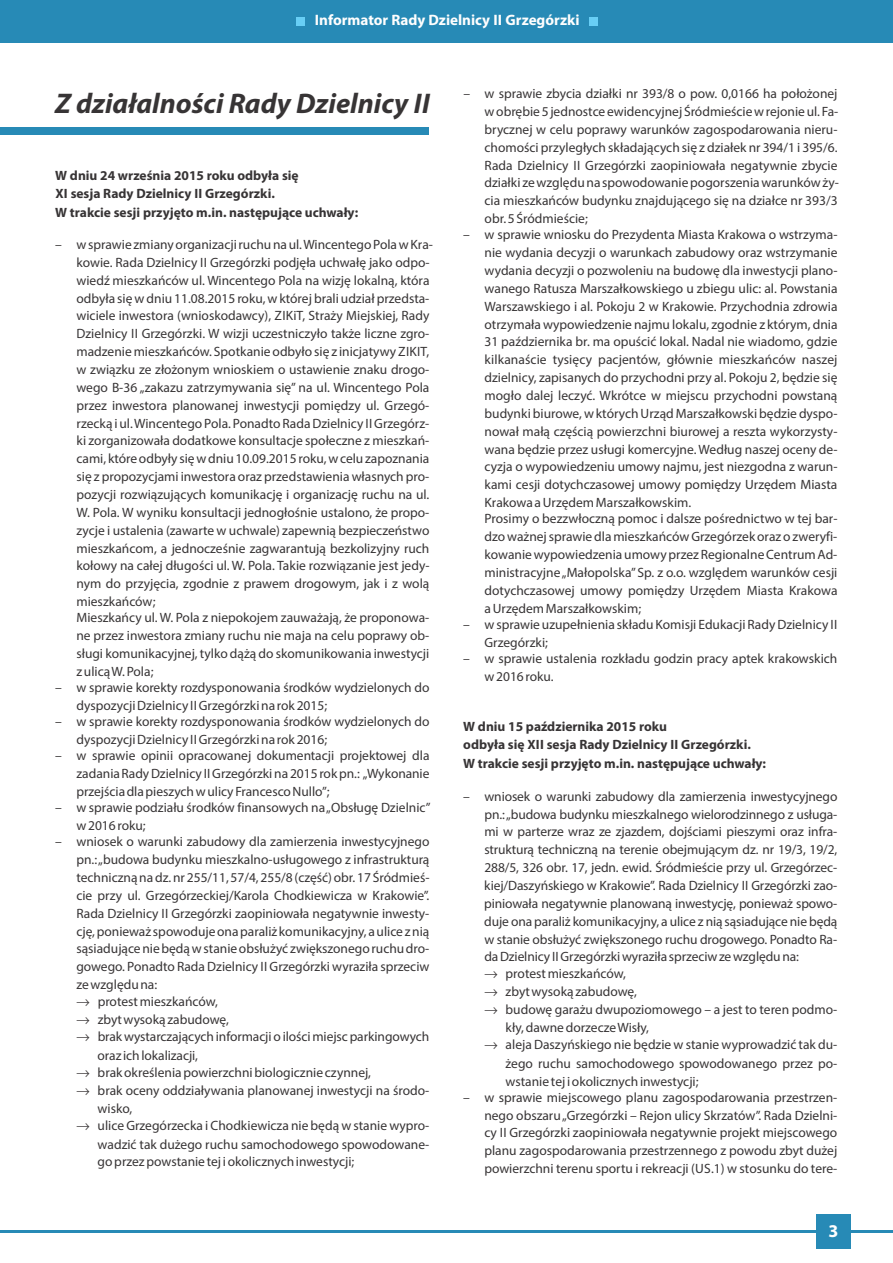
<style>
.page{position:relative;width:893px;height:1263px;background:#fff}
.page>*{position:absolute;margin:0;border:0;box-sizing:border-box;transform-origin:0 0}
.t1{font:italic 700 28.5px "Myriad Pro";color:#373435}
.t2{font:700 18px "Myriad Pro";color:#fefefe}
.t3{font:700 15.15px "Myriad Pro";color:#fefefe}
.t4{font:13.5px/17.9px "Myriad Pro";color:#373435;text-align:justify}
.t5{font:700 13.5px/18.5px "Myriad Pro";color:#373435}
</style>
<div class="page">
<hr style="left:0;top:1229px;width:893px;height:3px;background:#278ab6">
<div style="left:816px;top:1214px;width:34px;height:34px;background:#278ab6"></div>
<div style="left:0;top:127px;width:429px;height:8px;background:#278ab6"></div>
<div style="left:0;top:0;width:893px;height:43px;background:#278ab6"></div>
<div style="left:296px;top:17px;width:8px;height:9px;background:#68cef5"></div>
<div style="left:589px;top:17px;width:8px;height:9px;background:#68cef5"></div>
<p class="t3" style="left:315px;top:14px;width:266px">Informator Rady Dzielnicy II Grzegórzki</p>
<h1 class="t1" style="left:55px;top:92px;width:376px">Z działalności Rady Dzielnicy II</h1>
<p class="t5" style="left:55px;top:167px;width:304px">W dniu 24 września 2015 roku odbyła się<br>XI sesja Rady Dzielnicy II Grzegórzki.<br>W trakcie sesji przyjęto m.in. następujące uchwały:</p>
<p class="t4" style="left:76px;top:237px;width:358px;text-align:left;text-indent:-21px">– w sprawie zmiany organizacji ruchu na ul. Wincentego Pola w Kra&shy;kowie. Rada Dzielnicy II Grzegórzki podjęła uchwałę jako odpo&shy;wiedź mieszkańców ul. Wincentego Pola na wizję lokalną, która odbyła się w dniu 11.08.2015 roku, w której brali udział przedsta&shy;wiciele inwestora (wnioskodawcy), ZIKiT, Straży Miejskiej, Rady Dzielnicy II Grzegórzki. W wizji uczestniczyło także liczne zgro&shy;madzenie mieszkańców. Spotkanie odbyło się z inicjatywy ZIKIT, w związku ze złożonym wnioskiem o ustawienie znaku drogo&shy;wego B-36 „zakazu zatrzymywania się” na ul. Wincentego Pola przez inwestora planowanej inwestycji pomiędzy ul. Grzegó&shy;rzecką i ul. Wincentego Pola. Ponadto Rada Dzielnicy IIGrzegórz&shy;ki zorganizowała dodatkowe konsultacje społeczne z mieszkań&shy;cami, które odbyły się w dniu 10.09.2015 roku, w celu zapoznania się z propozycjami inwestora oraz przedstawienia własnych pro&shy;pozycji rozwiązujących komunikację i organizację ruchu na ul.<br>W. Pola. W wyniku konsultacji jednogłośnie ustalono, że propo&shy;zycje i ustalenia (zawarte w uchwale) zapewnią bezpieczeństwo mieszkańcom, a jednocześnie zagwarantują bezkolizyjny ruch kołowy na całej długości ul. W. Pola. Takie rozwiązanie jest jedy&shy;nym do przyjęcia, zgodnie z prawem drogowym, jak i z wolą mieszkańców;</p>
<p class="t4" style="left:76px;top:610px;width:354px">Mieszkańcy ul. W. Pola z niepokojem zauważają, że proponowa&shy;ne przez inwestora zmiany ruchu nie maja na celu poprawy ob&shy;sługi komunikacyjnej, tylko dążą do skomunikowania inwestycji z ulicą W. Pola;</p>
<p class="t4" style="left:76px;top:680px;width:354px;text-indent:-21px">– w sprawie korekty rozdysponowania środków wydzielonych do dyspozycji Dzielnicy IIGrzegórzki na rok 2015;</p>
<p class="t4" style="left:76px;top:714px;width:354px;text-indent:-21px">– w sprawie korekty rozdysponowania środków wydzielonych do dyspozycji Dzielnicy IIGrzegórzki na rok 2016;</p>
<p class="t4" style="left:76px;top:748px;width:355px;text-indent:-21px">– w sprawie opinii opracowanej dokumentacji projektowej dla zadania Rady Dzielnicy IIGrzegórzki na 2015 rok pn.: „Wykonanie przejścia dla pieszych w ulicy Francesco Nullo”;</p>
<p class="t4" style="left:76px;top:800px;width:356px;text-indent:-21px">– w sprawie podziału środków finansowych na „Obsługę Dzielnic” w 2016 roku;</p>
<p class="t4" style="left:55px;top:834px;width:376px">– wniosek o warunki zabudowy dla zamierzenia inwestycyjnego</p>
<p class="t4" style="left:76px;top:852px;width:354px">pn.: „budowa budynku mieszkalno-usługowego z infrastrukturą</p>
<p class="t4" style="left:76px;top:870px;width:355px">techniczną na dz. nr 255/11, 57/4, 255/8 (część) obr. 17 Śródmieś-</p>
<p class="t4" style="left:76px;top:887px;width:354px">cie przy ul. Grzegórzeckiej/Karola Chodkiewicza w Krakowie”.</p>
<p class="t4" style="left:76px;top:905px;width:354px">Rada Dzielnicy II Grzegórzki zaopiniowała negatywnie inwesty-</p>
<p class="t4" style="left:76px;top:923px;width:354px">cję, ponieważ spowoduje ona paraliż komunikacyjny, a ulice z nią</p>
<p class="t4" style="left:76px;top:941px;width:354px">sąsiadujące nie będą w stanie obsłużyć zwiększonego ruchu dro-</p>
<p class="t4" style="left:76px;top:959px;width:355px">gowego. Ponadto Rada Dzielnicy II Grzegórzki wyraziła sprzeciw</p>
<p class="t4" style="left:76px;top:977px;width:82px">ze względu na:</p>
<p class="t4" style="left:98px;top:994px;width:122px">protest mieszkańców,</p>
<p class="t4" style="left:98px;top:1011px;width:133px">zbyt wysoką zabudowę,</p>
<p class="t4" style="left:98px;top:1029px;width:333px">brak wystarczających informacji o ilości miejsc parkingowych</p>
<p class="t4" style="left:98px;top:1047px;width:102px">oraz ich lokalizacji,</p>
<p class="t4" style="left:98px;top:1064px;width:333px;text-align:left">brak określenia powierzchni biologicznie czynnej,<br>brak oceny oddziaływania planowanej inwestycji na środo&shy;wisko,</p>
<p class="t4" style="left:98px;top:1117px;width:333px">ulice Grzegórzecka i Chodkiewicza nie będą w stanie wypro&shy;wadzić tak dużego ruchu samochodowego spowodowane&shy;go przez powstanie tej i okolicznych inwestycji;</p>
<p class="t4" style="left:485px;top:86px;width:356px;text-indent:-21px">– w sprawie zbycia działki nr 393/8 o pow. 0,0166 ha położonej w obrębie 5 jednostce ewidencyjnej Śródmieście w rejonie ul. Fa&shy;brycznej w celu poprawy warunków zagospodarowania nieru&shy;chomości przyległych składających się z działek nr 394/1 i 395/6.<br>Rada Dzielnicy II Grzegórzki zaopiniowała negatywnie zbycie działki ze względu na spowodowanie pogorszenia warunków ży&shy;cia mieszkańców budynku znajdującego się na działce nr 393/3 obr. 5 Śródmieście;</p>
<p class="t4" style="left:484px;top:227px;width:354px;text-indent:-21px">– w sprawie wniosku do Prezydenta Miasta Krakowa o wstrzyma&shy;nie wydania decyzji o warunkach zabudowy oraz wstrzymanie wydania decyzji o pozwoleniu na budowę dla inwestycji plano&shy;wanego Ratusza Marszałkowskiego u zbiegu ulic: al. Powstania Warszawskiego i al. Pokoju 2 w Krakowie. Przychodnia zdrowia otrzymała wypowiedzenie najmu lokalu, zgodnie z którym, dnia 31 października br. ma opuścić lokal. Nadal nie wiadomo, gdzie kilkanaście tysięcy pacjentów, głównie mieszkańców naszej dzielnicy, zapisanych do przychodni przy al. Pokoju 2, będzie się mogło dalej leczyć. Wkrótce w miejscu przychodni powstaną budynki biurowe, w których Urząd Marszałkowski będzie dyspo&shy;nował małą częścią powierzchni biurowej a reszta wykorzysty&shy;wana będzie przez usługi komercyjne. Według naszej oceny de&shy;cyzja o wypowiedzeniu umowy najmu, jest niezgodna z warun&shy;kami cesji dotychczasowej umowy pomiędzy Urzędem Miasta Krakowa a Urzędem Marszałkowskim.</p>
<p class="t4" style="left:484px;top:511px;width:354px">Prosimy o bezzwłoczną pomoc i dalsze pośrednictwo w tej bar&shy;dzo ważnej sprawie dla mieszkańców Grzegórzek oraz o zweryfi&shy;kowanie wypowiedzenia umowy przez Regionalne Centrum Ad&shy;ministracyjne „Małopolska” Sp. z o.o. względem warunków cesji dotychczasowej umowy pomiędzy Urzędem Miasta Krakowa a Urzędem Marszałkowskim;</p>
<p class="t4" style="left:484px;top:616px;width:354px;text-indent:-21px">– w sprawie uzupełnienia składu Komisji Edukacji Rady Dzielnicy II<br>Grzegórzki;</p>
<p class="t4" style="left:484px;top:651px;width:354px;text-indent:-21px">– w sprawie ustalenia rozkładu godzin pracy aptek krakowskich w 2016 roku.</p>
<p class="t5" style="left:463px;top:718px;width:304px">W dniu 15 października 2015 roku<br>odbyła się XII sesja Rady Dzielnicy II Grzegórzki.<br>W trakcie sesji przyjęto m.in. następujące uchwały:</p>
<p class="t4" style="left:463px;top:788px;width:376px">– wniosek o warunki zabudowy dla zamierzenia inwestycyjnego</p>
<p class="t4" style="left:484px;top:806px;width:354px">pn.: „budowa budynku mieszkalnego wielorodzinnego z usługa-</p>
<p class="t4" style="left:484px;top:824px;width:355px">mi w parterze wraz ze zjazdem, dojściami pieszymi oraz infra-</p>
<p class="t4" style="left:484px;top:842px;width:355px">strukturą techniczną na terenie obejmującym dz. nr 19/3, 19/2,</p>
<p class="t4" style="left:484px;top:860px;width:354px">288/5, 326 obr. 17, jedn. ewid. Śródmieście przy ul. Grzegórzec-</p>
<p class="t4" style="left:484px;top:878px;width:355px">kiej/Daszyńskiego w Krakowie”. Rada Dzielnicy II Grzegórzki zao-</p>
<p class="t4" style="left:484px;top:895px;width:355px">piniowała negatywnie planowaną inwestycję, ponieważ spowo-</p>
<p class="t4" style="left:484px;top:913px;width:355px">duje ona paraliż komunikacyjny, a ulice z nią sąsiadujące nie będą</p>
<p class="t4" style="left:484px;top:931px;width:354px">w stanie obsłużyć zwiększonego ruchu drogowego. Ponadto Ra-</p>
<p class="t4" style="left:484px;top:949px;width:316px">da Dzielnicy IIGrzegórzki wyraziła sprzeciw ze względu na:</p>
<p class="t4" style="left:506px;top:966px;width:122px">protest mieszkańców,</p>
<p class="t4" style="left:506px;top:984px;width:133px">zbyt wysoką zabudowę,</p>
<p class="t4" style="left:506px;top:1001px;width:333px">budowę garażu dwupoziomowego – a jest to teren podmo-</p>
<p class="t4" style="left:506px;top:1020px;width:145px">kły, dawne dorzecze Wisły,</p>
<p class="t4" style="left:506px;top:1037px;width:333px">aleja Daszyńskiego nie będzie w stanie wyprowadzić tak du&shy;żego ruchu samochodowego spowodowanego przez po&shy;wstanie tej i okolicznych inwestycji;</p>
<p class="t4" style="left:484px;top:1089px;width:354px;text-indent:-21px">– w sprawie miejscowego planu zagospodarowania przestrzen&shy;nego obszaru „Grzegórzki – Rejon ulicy Skrzatów”. Rada Dzielni&shy;cy II Grzegórzki zaopiniowała negatywnie projekt miejscowego planu zagospodarowania przestrzennego z powodu zbyt dużej powierzchni terenu sportu i rekreacji (US.1) w stosunku do tere-</p>
<h2 class="t2" style="left:828px;top:1223px;width:11px">3</h2>
</div>
